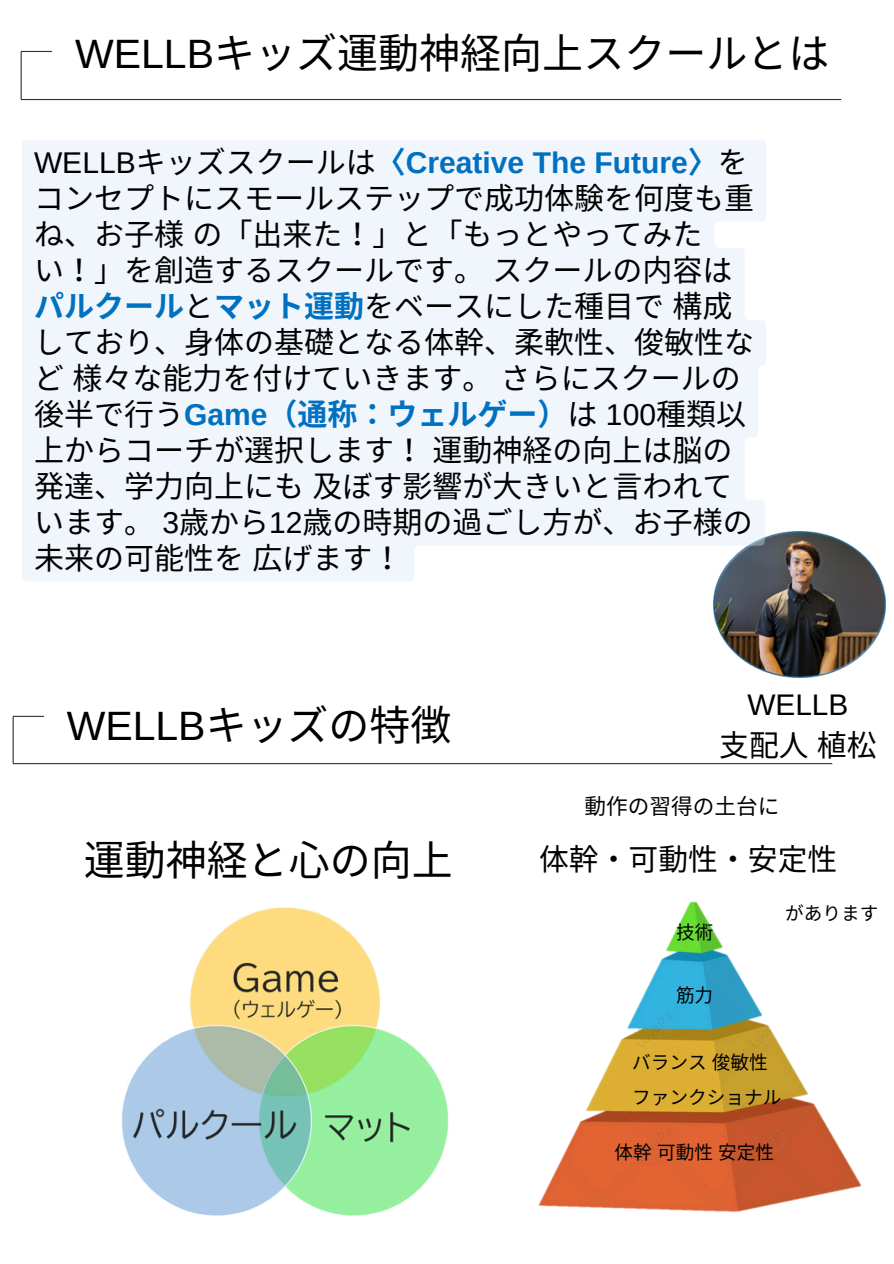
<style>
.page{position:relative;width:894px;height:1264px;background:#fff}
.page>*{position:absolute;margin:0;border:0;box-sizing:border-box;transform-origin:0 0}
.t1{font:40.95px "Noto Sans CJ Ksc";color:#000}
.t2{font:30px/36px "Noto Sans CJ Ksc";color:#000}
.t3{font:29.85px "Noto Sans CJ Ksc";color:#000}
.t4{font:29.85px/41.1px "Arimo";color:#000;text-align:center}
.t5{font:21.6px "Noto Sans CJ Ksc";color:#000}
.t6{font:18.6px "Noto Sans CJ Ksc";color:#000}
.s1{font-family:"Arimo"}
.s2{font-weight:700;color:#0070c0}
.s3{font-family:"Arimo";font-weight:700;color:#0070c0}
.s4{font-family:"Noto Sans CJ Ksc"}
</style>
<div class="page">
<img style="left:560px;top:901px;width:302px;height:312px">
<img style="left:12px;top:715px;width:821px;height:50px">
<img style="left:713px;top:531px;width:171px;height:146px">
<img style="left:697px;top:715px;width:136px;height:45px">
<img style="left:121px;top:907px;width:439px;height:309px">
<div style="left:22px;top:140px;width:744px;height:441px;background:#f1f6fc"></div>
<img style="left:20px;top:50px;width:822px;height:51px">
<h1 class="t1" style="left:75px;top:21px;width:755px"><span class="s1">WELLB</span>キッズ運動神経向上スクールとは</h1>
<p class="t2" style="left:34px;top:142px;width:721px"><span class="s1">WELLB</span>キッズスクールは<span class="s2">〈</span><span class="s3">Creative The Future</span><span class="s2">〉</span> をコンセプトにスモールステップで成功体験を何度も重ね、お子様の「出来た！ 」と「もっとやってみた<br>い！ 」を創造するスクールです。スクールの内容は<span class="s2">パルクール</span>と<span class="s2">マット運動</span>をベースにした種目で構成しており、身体の基礎となる体幹、柔軟性、俊敏性など様々な能力を付けていきます。さらにスクールの後半で行う<span class="s3">Game</span><span class="s2">（通称： ウェルゲー）</span>は <span class="s1">100</span>種類以上からコーチが選択します！ 運動神経の向上は脳の発達、学力向上にも及ぼす影響が大きいと言われています。 <span class="s1">3</span>歳から<span class="s1">12</span>歳の時期の過ごし方が、お子様の未来の可能性を広げます！</p>
<p class="t1" style="left:67px;top:692px;width:386px"><span class="s1">WELLB</span>キッズの特徴</p>
<h4 class="t1" style="left:84px;top:827px;width:370px">運動神経と心の向上</h4>
<h3 class="t4" style="left:719px;top:684px;width:157px">WELLB<br><span class="s4">支配人植松</span></h3>
<p class="t5" style="left:584px;top:788px;width:196px">動作の習得の土台に</p>
<p class="t3" style="left:539px;top:835px;width:300px">体幹・可動性・安定性</p>
<h4 class="t6" style="left:675px;top:917px;width:38px">技術</h4>
<h1 class="t6" style="left:675px;top:980px;width:36px">筋力</h1>
<p class="t6" style="left:785px;top:898px;width:95px">があります</p>
<p class="t6" style="left:632px;top:1047px;width:137px">バランス俊敏性</p>
<h5 class="t6" style="left:632px;top:1082px;width:151px">ファンクショナル</h5>
<h2 class="t6" style="left:614px;top:1137px;width:161px">体幹可動性安定性</h2>
</div>
